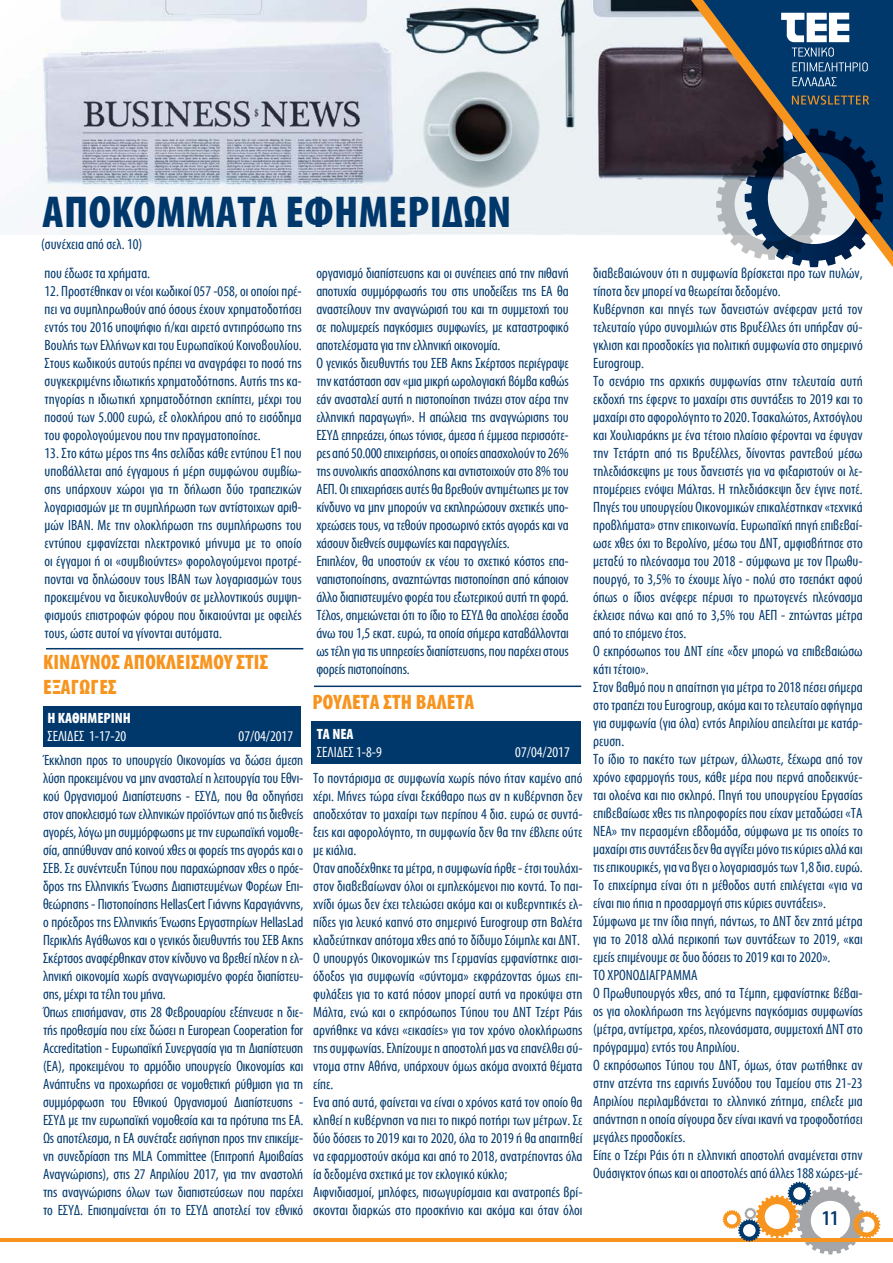
<style>
.page{position:relative;width:893px;height:1263px;background:#fff}
.page>*{position:absolute;margin:0;border:0;box-sizing:border-box;transform-origin:0 0}
.t1{font:700 45px "Myriad Condensed Greek";letter-spacing:.01em;color:#00386c}
.t2{font:700 21px/25.2px "Myriad Condensed Greek";letter-spacing:.01em;color:#f7941e}
.t3{font:500 21px "Myriad Condensed Greek";color:#00386c}
.t4{font:15px/18px "Myriad Condensed Greek";color:#00386c}
.t5{font:15px "Myriad Condensed Greek";color:#fff}
.t6{font:700 15px "Myriad Condensed Greek";color:#fff}
</style>
<div class="page">
<hr style="left:0;top:1238px;width:893px;height:3px;background:#f7941e">
<svg style="left:723px;top:1182px;width:157px;height:72px"></svg>
<img style="left:0;top:0;width:691px;height:234px">
<svg style="left:691px;top:0;width:202px;height:267px;background:#596778"></svg>
<svg style="left:792px;top:95px;width:77px;height:10px"></svg>
<svg style="left:781px;top:13px;width:87px;height:58px"></svg>
<svg style="left:792px;top:77px;width:45px;height:9px"></svg>
<hr style="left:46px;top:648px;width:257px;height:1px;background:#00386c">
<div style="left:43px;top:706px;width:257px;height:40px;background:#00386c"></div>
<hr style="left:314px;top:685px;width:267px;height:2px;background:#00386c">
<div style="left:312px;top:721px;width:269px;height:43px;background:#00386c"></div>
<h1 class="t1" style="left:43px;top:189px;width:470px">ΑΠΟΚΟΜΜΑΤΑ ΕΦΗΜΕΡΙΔΩΝ</h1>
<p class="t4" style="left:41px;top:236px;width:103px">(συνέχεια από σελ. 10)</p>
<p class="t4" style="left:45px;top:264px;width:107px">που έδωσε τα χρήματα.</p>
<p class="t4" style="left:45px;top:282px;width:259px;text-align:justify">12. Προστέθηκαν οι νέοι κωδικοί 057 -058, οι οποίοι πρέ&shy;πει να συμπληρωθούν από όσους έχουν χρηματοδοτήσει εντός του 2016 υποψήφιο ή/και αιρετό αντιπρόσωπο της Βουλής των Ελλήνων και του Ευρωπαϊκού Κοινοβουλίου.<br>Στους κωδικούς αυτούς πρέπει να αναγράφει το ποσό της συγκεκριμένης ιδιωτικής χρηματοδότησης. Αυτής της κα&shy;τηγορίας η ιδιωτική χρηματοδότηση εκπίπτει, μέχρι του ποσού των 5.000 ευρώ, εξ ολοκλήρου από το εισόδημα του φορολογούμενου που την πραγματοποίησε.</p>
<p class="t4" style="left:45px;top:444px;width:259px;text-align:justify">13. Στο κάτω μέρος της 4ης σελίδας κάθε εντύπου Ε1 που υποβάλλεται από έγγαμους ή μέρη συμφώνου συμβίω&shy;σης υπάρχουν χώροι για τη δήλωση δύο τραπεζικών λογαριασμών με τη συμπλήρωση των αντίστοιχων αριθ&shy;μών ΙΒΑΝ. Με την ολοκλήρωση της συμπλήρωσης του εντύπου εμφανίζεται ηλεκτρονικό μήνυμα με το οποίο οι έγγαμοι ή οι «συμβιούντες» φορολογούμενοι προτρέ&shy;πονται να δηλώσουν τους ΙΒΑΝ των λογαριασμών τους προκειμένου να διευκολυνθούν σε μελλοντικούς συμψη&shy;φισμούς επιστροφών φόρου που δικαιούνται με οφειλές τους, ώστε αυτοί να γίνονται αυτόματα.</p>
<h2 class="t2" style="left:43px;top:650px;width:227px">ΚΙΝΔΥΝΟΣ ΑΠΟΚΛΕΙΣΜΟΥ ΣΤΙΣ<br>ΕΞΑΓΩΓΕΣ</h2>
<p class="t6" style="left:47px;top:710px;width:85px">Η ΚΑΘΗΜΕΡΙΝΗ</p>
<p class="t5" style="left:47px;top:728px;width:80px">ΣΕΛΙΔΕΣ 1-17-20</p>
<p class="t5" style="left:239px;top:728px;width:56px">07/04/2017</p>
<p class="t4" style="left:43px;top:752px;width:262px">Έκκληση προς το υπουργείο Οικονομίας να δώσει άμεση λύση προκειμένου να μην ανασταλεί η λειτουργία του Εθνι&shy;κού Οργανισμού Διαπίστευσης - ΕΣΥΔ, που θα οδηγήσει στον αποκλεισμό των ελληνικών προϊόντων από τις διεθνείς αγορές, λόγω μη συμμόρφωσης με την ευρωπαϊκή νομοθε&shy;σία, απηύθυναν από κοινού χθες οι φορείς της αγοράς και ο ΣΕΒ. Σε συνέντευξη Τύπου που παραχώρησαν χθες ο πρόε&shy;δρος της Ελληνικής Ένωσης Διαπιστευμένων Φορέων Επι&shy;θεώρησης - Πιστοποίησης HellasCert Γιάννης Καραγιάννης, ο πρόεδρος της Ελληνικής Ένωσης Εργαστηρίων HellasLad Περικλής Αγάθωνος και ο γενικός διευθυντής του ΣΕΒ Ακης Σκέρτσος αναφέρθηκαν στον κίνδυνο να βρεθεί πλέον η ελ&shy;ληνική οικονομία χωρίς αναγνωρισμένο φορέα διαπίστευ&shy;σης, μέχρι τα τέλη του μήνα.<br>Όπως επισήμαναν, στις 28 Φεβρουαρίου εξέπνευσε η διε&shy;τής προθεσμία που είχε δώσει η European Cooperation for Accreditation - Ευρωπαϊκή Συνεργασία για τη Διαπίστευση (ΕΑ), προκειμένου το αρμόδιο υπουργείο Οικονομίας και Ανάπτυξης να προχωρήσει σε νομοθετική ρύθμιση για τη συμμόρφωση του Εθνικού Οργανισμού Διαπίστευσης - ΕΣΥΔ με την ευρωπαϊκή νομοθεσία και τα πρότυπα της ΕΑ.<br>Ως αποτέλεσμα, η ΕΑ συνέταξε εισήγηση προς την επικείμε&shy;νη συνεδρίαση της MLA Committee (Επιτροπή Αμοιβαίας Αναγνώρισης), στις 27 Απριλίου 2017, για την αναστολή της αναγνώρισης όλων των διαπιστεύσεων που παρέχει το ΕΣΥΔ. Επισημαίνεται ότι το ΕΣΥΔ αποτελεί τον εθνικό</p>
<p class="t4" style="left:316px;top:264px;width:254px">οργανισμό διαπίστευσης και οι συνέπειες από την πιθανή αποτυχία συμμόρφωσής του στις υποδείξεις της ΕΑ θα αναστείλουν την αναγνώρισή του και τη συμμετοχή του σε πολυμερείς παγκόσμιες συμφωνίες, με καταστροφικό αποτελέσματα για την ελληνική οικονομία.<br>Ο γενικός διευθυντής του ΣΕΒ Ακης Σκέρτσος περιέγραψε την κατάσταση σαν «μια μικρή ωρολογιακή βόμβα καθώς εάν ανασταλεί αυτή η πιστοποίηση τινάζει στον αέρα την ελληνική παραγωγή». Η απώλεια της αναγνώρισης του ΕΣΥΔ επηρεάζει, όπως τόνισε, άμεσα ή έμμεσα περισσότε&shy;ρες από 50.000 επιχειρήσεις, οι οποίες απασχολούν το 26% της συνολικής απασχόλησης και αντιστοιχούν στο 8% του ΑΕΠ. Οι επιχειρήσεις αυτές θα βρεθούν αντιμέτωπες με τον κίνδυνο να μην μπορούν να εκπληρώσουν σχετικές υπο&shy;χρεώσεις τους, να τεθούν προσωρινό εκτός αγοράς και να χάσουν διεθνείς συμφωνίες και παραγγελίες.<br>Επιπλέον, θα υποστούν εκ νέου το σχετικό κόστος επα&shy;ναπιστοποίησης, αναζητώντας πιστοποίηση από κάποιον άλλο διαπιστευμένο φορέα του εξωτερικού αυτή τη φορά.<br>Τέλος, σημειώνεται ότι το ίδιο το ΕΣΥΔ θα απολέσει έσοδα άνω του 1,5 εκατ. ευρώ, τα οποία σήμερα καταβάλλονται ως τέλη για τις υπηρεσίες διαπίστευσης, που παρέχει στους φορείς πιστοποίησης.</p>
<p class="t4" style="left:593px;top:264px;width:271px">διαβεβαιώνουν ότι η συμφωνία βρίσκεται προ των πυλών, τίποτα δεν μπορεί να θεωρείται δεδομένο.<br>Κυβέρνηση και πηγές των δανειστών ανέφεραν μετά τον τελευταίο γύρο συνομιλιών στις Βρυξέλλες ότι υπήρξαν σύ&shy;γκλιση και προσδοκίες για πολιτική συμφωνία στο σημερινό Eurogroup.<br>Το σενάριο της αρχικής συμφωνίας στην τελευταία αυτή εκδοχή της έφερνε το μαχαίρι στις συντάξεις το 2019 και το μαχαίρι στο αφορολόγητο το 2020. Τσακαλώτος, Αχτσόγλου και Χουλιαράκης με ένα τέτοιο πλαίσιο φέρονται να έφυγαν την Τετάρτη από τις Βρυξέλλες, δίνοντας ραντεβού μέσω τηλεδιάσκεψης με τους δανειστές για να φιξαριστούν οι λε&shy;πτομέρειες ενόψει Μάλτας. Η τηλεδιάσκεψη δεν έγινε ποτέ.<br>Πηγές του υπουργείου Οικονομικών επικαλέστηκαν «τεχνικά προβλήματα» στην επικοινωνία. Ευρωπαϊκή πηγή επιβεβαί&shy;ωσε χθες όχι το Βερολίνο, μέσω του ΔΝΤ, αμφισβήτησε στο μεταξύ το πλεόνασμα του 2018 - σύμφωνα με τον Πρωθυ&shy;πουργό, το 3,5% το έχουμε λίγο - πολύ στο τσεπάκτ αφού όπως ο ίδιος ανέφερε πέρυσι το πρωτογενές πλεόνασμα έκλεισε πάνω και από το 3,5% του ΑΕΠ - ζητώντας μέτρα από το επόμενο έτος.<br>Ο εκπρόσωπος του ΔΝΤ είπε «δεν μπορώ να επιβεβαιώσω κάτι τέτοιο».<br>Στον βαθμό που η απαίτηση για μέτρα το 2018 πέσει σήμερα στο τραπέζι του Eurogroup, ακόμα και το τελευταίο αφήγημα για συμφωνία (για όλα) εντός Απριλίου απειλείται με κατάρ&shy;ρευση.<br>Το ίδιο το πακέτο των μέτρων, άλλωστε, ξέχωρα από τον χρόνο εφαρμογής τους, κάθε μέρα που περνά αποδεικνύε&shy;ται ολοένα και πιο σκληρό. Πηγή του υπουργείου Εργασίας επιβεβαίωσε χθες τις πληροφορίες που είχαν μεταδώσει «ΤΑ ΝΕΑ» την περασμένη εβδομάδα, σύμφωνα με τις οποίες το μαχαίρι στις συντάξεις δεν θα αγγίξει μόνο τις κύριες αλλά και τις επικουρικές, για να βγει ο λογαριασμός των 1,8 δισ. ευρώ.<br>Το επιχείρημα είναι ότι η μέθοδος αυτή επιλέγεται «για να είναι πιο ήπια η προσαρμογή στις κύριες συντάξεις».<br>Σύμφωνα με την ίδια πηγή, πάντως, το ΔΝΤ δεν ζητά μέτρα για το 2018 αλλά περικοπή των συντάξεων το 2019, «και εμείς επιμένουμε σε δυο δόσεις το 2019 και το 2020».<br>ΤΟ ΧΡΟΝΟΔΙΑΓΡΑΜΜΑ<br>Ο Πρωθυπουργός χθες, από τα Τέμπη, εμφανίστηκε βέβαι&shy;ος για ολοκλήρωση της λεγόμενης παγκόσμιας συμφωνίας (μέτρα, αντίμετρα, χρέος, πλεονάσματα, συμμετοχή ΔΝΤ στο πρόγραμμα) εντός του Απριλίου.<br>Ο εκπρόσωπος Τύπου του ΔΝΤ, όμως, όταν ρωτήθηκε αν στην ατζέντα της εαρινής Συνόδου του Ταμείου στις 21-23<br>Απριλίου περιλαμβάνεται το ελληνικό ζήτημα, επέλεξε μια απάντηση η οποία σίγουρα δεν είναι ικανή να τροφοδοτήσει μεγάλες προσδοκίες.<br>Είπε ο Τζέρι Ράις ότι η ελληνική αποστολή αναμένεται στην Ουάσιγκτον όπως και οι αποστολές από άλλες 188 χώρες-μέ-</p>
<h2 class="t2" style="left:312px;top:690px;width:163px">ΡΟΥΛΕΤΑ ΣΤΗ ΒΑΛΕΤΑ</h2>
<p class="t6" style="left:317px;top:726px;width:38px">ΤΑ ΝΕΑ</p>
<p class="t5" style="left:317px;top:744px;width:67px">ΣΕΛΙΔΕΣ 1-8-9</p>
<p class="t5" style="left:515px;top:744px;width:56px">07/04/2017</p>
<p class="t4" style="left:313px;top:770px;width:271px">Το ποντάρισμα σε συμφωνία χωρίς πόνο ήταν καμένο από χέρι. Μήνες τώρα είναι ξεκάθαρο πως αν η κυβέρνηση δεν αποδεχόταν το μαχαίρι των περίπου 4 δισ. ευρώ σε συντά&shy;ξεις και αφορολόγητο, τη συμφωνία δεν θα την έβλεπε ούτε με κιάλια.<br>Οταν αποδέχθηκε τα μέτρα, η συμφωνία ήρθε - έτσι τουλάχι&shy;στον διαβεβαίωναν όλοι οι εμπλεκόμενοι πιο κοντά. Το παι&shy;χνίδι όμως δεν έχει τελειώσει ακόμα και οι κυβερνητικές ελ&shy;πίδες για λευκό καπνό στο σημερινό Eurogroup στη Βαλέτα κλαδεύτηκαν απότομα χθες από το δίδυμο Σόιμπλε και ΔΝΤ.<br>Ο υπουργός Οικονομικών της Γερμανίας εμφανίστηκε αισι&shy;όδοξος για συμφωνία «σύντομα» εκφράζοντας όμως επι&shy;φυλάξεις για το κατά πόσον μπορεί αυτή να προκύψει στη Μάλτα, ενώ και ο εκπρόσωπος Τύπου του ΔΝΤ Τζέρτ Ράις αρνήθηκε να κάνει «εικασίες» για τον χρόνο ολοκλήρωσης της συμφωνίας. Ελπίζουμε η αποστολή μας να επανέλθει σύ&shy;ντομα στην Αθήνα, υπάρχουν όμως ακόμα ανοιχτά θέματα είπε.<br>Ενα από αυτά, φαίνεται να είναι ο χρόνος κατά τον οποίο θα κληθεί η κυβέρνηση να πιει το πικρό ποτήρι των μέτρων. Σε δύο δόσεις το 2019 και το 2020, όλα το 2019 ή θα απαιτηθεί να εφαρμοστούν ακόμα και από το 2018, ανατρέποντας όλα ία δεδομένα σχετικά με τον εκλογικό κύκλο;<br>Αιφνιδιασμοί, μπλόφες, πισωγυρίσμαια και ανατροπές βρί&shy;σκονται διαρκώς στο προσκήνιο και ακόμα και όταν όλοι</p>
<h2 class="t3" style="left:822px;top:1208px;width:19px">11</h2>
</div>
